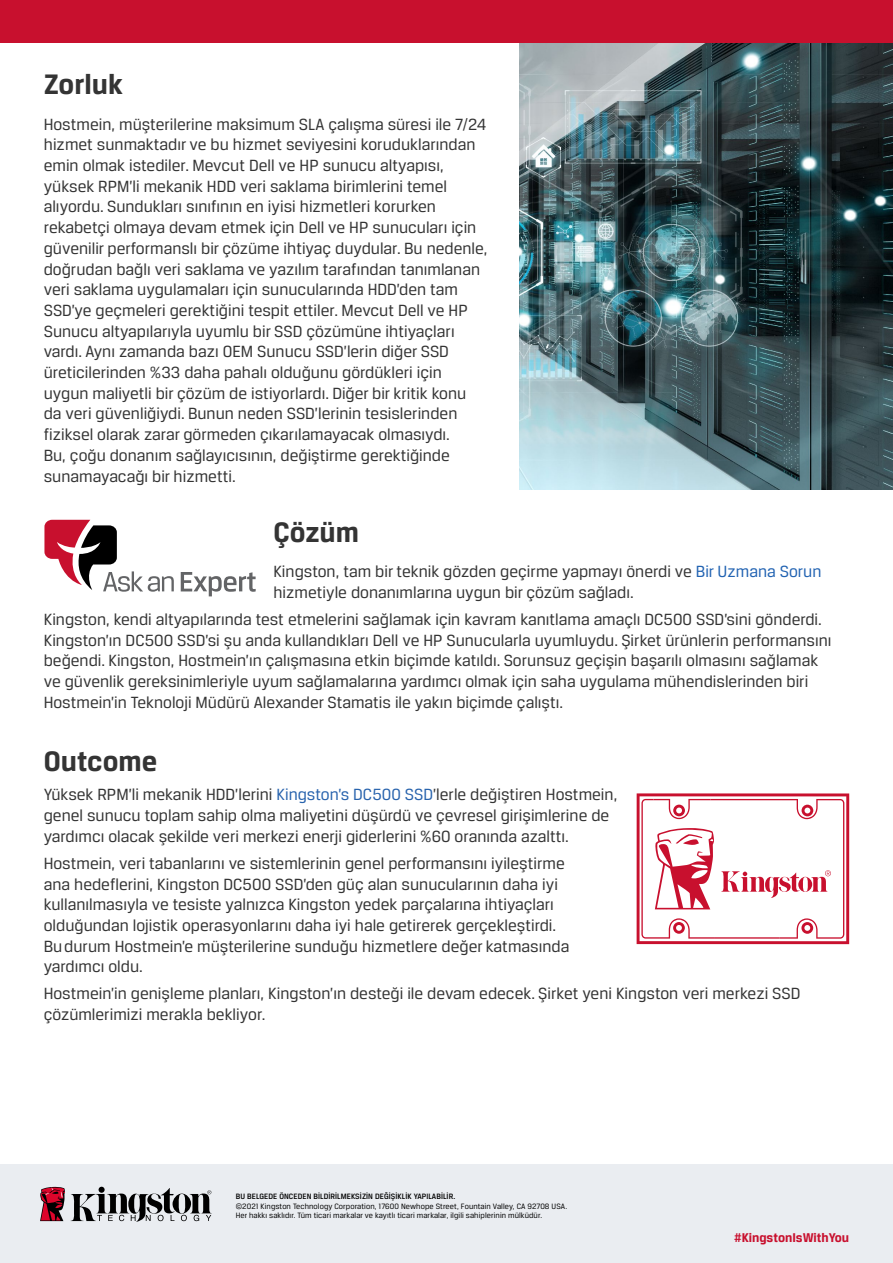
<style>
.page{position:relative;width:893px;height:1263px;background:#fff}
.page>*{position:absolute;margin:0;border:0;box-sizing:border-box;transform-origin:0 0}
.t1{font:700 30px "Breuer Text";color:#343434}
.t2{font:17.25px/20.7px "Breuer Text";color:#343434}
.t3{font:700 13.5px "Breuer Text";color:#c8102e}
.t4{font:8.25px/9.8px "Breuer Text";letter-spacing:.01em;color:#000}
.t5{font:500 8.25px "Breuer Text";letter-spacing:.01em;color:#000}
.s1{color:#2263b2}
.s2{color:#2863ad}
</style>
<div class="page">
<img style="left:519px;top:43px;width:374px;height:447px">
<div style="left:0;top:0;width:893px;height:43px;background:#c8102e"></div>
<div style="left:0;top:1164px;width:893px;height:99px;background:#eaedf1"></div>
<svg style="left:71px;top:1187px;width:141px;height:35px"></svg>
<svg style="left:40px;top:1187px;width:25px;height:34px"></svg>
<svg style="left:637px;top:793px;width:212px;height:151px"></svg>
<svg style="left:44px;top:520px;width:130px;height:72px"></svg>
<svg style="left:181px;top:572px;width:75px;height:24px"></svg>
<h1 class="t1" style="left:44px;top:67px;width:81px">Zorluk</h1>
<p class="t2" style="left:44px;top:113px;width:445px">Hostmein, müşterilerine maksimum SLA çalışma süresi ile 7/24 hizmet sunmaktadır ve bu hizmet seviyesini koruduklarından emin olmak istediler. Mevcut Dell ve HP sunucu altyapısı, yüksek RPM’li mekanik HDD veri saklama birimlerini temel alıyordu. Sundukları sınıfının en iyisi hizmetleri korurken rekabetçi olmaya devam etmek için Dell ve HP sunucuları için güvenilir performanslı bir çözüme ihtiyaç duydular. Bu nedenle, doğrudan bağlı veri saklama ve yazılım tarafından tanımlanan veri saklama uygulamaları için sunucularında HDD’den tam SSD’ye geçmeleri gerektiğini tespit ettiler. Mevcut Dell ve HP Sunucu altyapılarıyla uyumlu bir SSD çözümüne ihtiyaçları vardı. Aynı zamanda bazı OEM Sunucu SSD’lerin diğer SSD üreticilerinden %33 daha pahalı olduğunu gördükleri için uygun maliyetli bir çözüm de istiyorlardı. Diğer bir kritik konu da veri güvenliğiydi. Bunun neden SSD’lerinin tesislerinden fiziksel olarak zarar görmeden çıkarılamayacak olmasıydı.<br>Bu, çoğu donanım sağlayıcısının, değiştirme gerektiğinde sunamayacağı bir hizmetti.</p>
<h1 class="t1" style="left:273px;top:515px;width:87px">Çözüm</h1>
<p class="t2" style="left:273px;top:561px;width:550px">Kingston, tam bir teknik gözden geçirme yapmayı önerdi ve <span class="s1">Bir Uzmana Sorun </span>hizmetiyle donanımlarına uygun bir çözüm sağladı.</p>
<p class="t2" style="left:44px;top:608px;width:789px">Kingston, kendi altyapılarında test etmelerini sağlamak için kavram kanıtlama amaçlı DC500 SSD’sini gönderdi.<br>Kingston’ın DC500 SSD’si şu anda kullandıkları Dell ve HP Sunucularla uyumluydu. Şirket ürünlerin performansını beğendi. Kingston, Hostmein’ın çalışmasına etkin biçimde katıldı. Sorunsuz geçişin başarılı olmasını sağlamak ve güvenlik gereksinimleriyle uyum sağlamalarına yardımcı olmak için saha uygulama mühendislerinden biri Hostmein’in Teknoloji Müdürü Alexander Stamatis ile yakın biçimde çalıştı.</p>
<h1 class="t1" style="left:44px;top:744px;width:115px">Outcome</h1>
<p class="t2" style="left:44px;top:784px;width:575px">Yüksek RPM’li mekanik HDD’lerini <span class="s2">Kingston’s DC500 SSD</span>’lerle değiştiren Hostmein, genel sunucu toplam sahip olma maliyetini düşürdü ve çevresel girişimlerine de yardımcı olacak şekilde veri merkezi enerji giderlerini %60 oranında azalttı.</p>
<p class="t2" style="left:44px;top:852px;width:527px">Hostmein, veri tabanlarını ve sistemlerinin genel performansını iyileştirme ana hedeflerini, Kingston DC500 SSD’den güç alan sunucularının daha iyi kullanılmasıyla ve tesiste yalnızca Kingston yedek parçalarına ihtiyaçları olduğundan lojistik operasyonlarını daha iyi hale getirerek gerçekleştirdi.<br>Bu durum Hostmein’e müşterilerine sunduğu hizmetlere değer katmasında yardımcı oldu.</p>
<p class="t2" style="left:44px;top:983px;width:758px">Hostmein’in genişleme planları, Kingston’ın desteği ile devam edecek. Şirket yeni Kingston veri merkezi SSD çözümlerimizi merakla bekliyor.</p>
<p class="t5" style="left:236px;top:1191px;width:221px">BU BELGEDE ÖNCEDEN BİLDİRİLMEKSİZİN DEĞİŞİKLİK YAPILABİLİR.</p>
<p class="t4" style="left:236px;top:1201px;width:333px">©2021 Kingston Technology Corporation, 17600 Newhope Street, Fountain Valley, CA 92708 USA.<br>Her hakkı saklıdır. Tüm ticari markalar ve kayıtlı ticari markalar, ilgili sahiplerinin mülküdür.</p>
<p class="t3" style="left:734px;top:1230px;width:117px">#KingstonIsWithYou</p>
</div>
